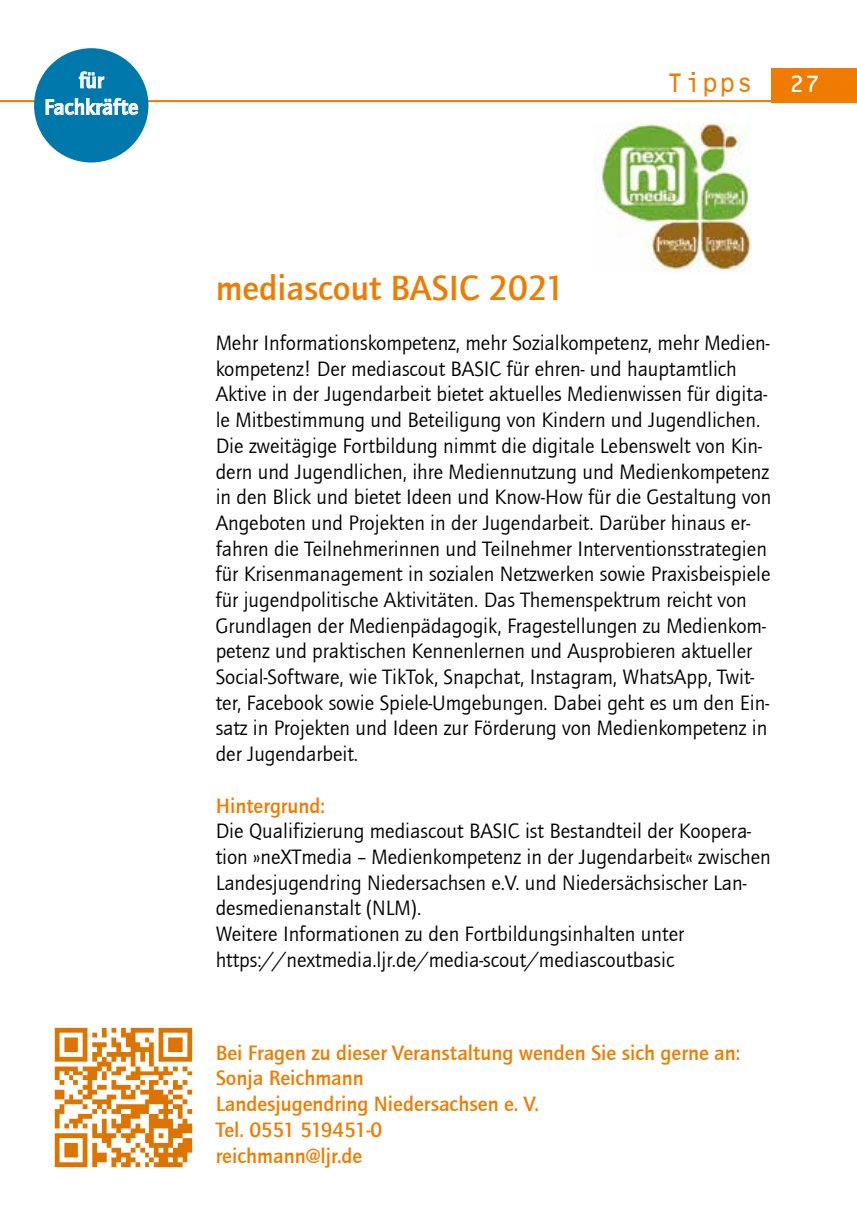
<style>
.page{position:relative;width:857px;height:1225px;background:#fff}
.page>*{position:absolute;margin:0;border:0;box-sizing:border-box;transform-origin:0 0}
.t1{font:700 36px "Quay Itc T";color:#ef7c00}
.t2{font:32px "OCRB10 Pitch BT";color:#ef7c00;scale:.9 1}
.t3{font:26px "OCRB10 Pitch BT";color:#fff}
.t4{font:700 22.2px "Quay Itc T";color:#fff}
.t5{font:21.4px/25.6px "Quay Itc T";color:#000}
.t6{font:700 21.4px/25.8px "Quay Itc T";color:#ef7c00}
</style>
<div class="page">
<hr style="left:0;top:100px;width:789px;height:2px;background:#ef7c00">
<div style="left:770px;top:68px;width:86px;height:34px;background:#ef7c00"></div>
<img style="left:54px;top:1027px;width:139px;height:141px">
<img style="left:594px;top:122px;width:156px;height:150px">
<div style="left:34px;top:48px;width:114px;height:114px;background:#0078ac;border-radius:50%"></div>
<svg style="left:78px;top:71px;width:27px;height:18px"></svg>
<svg style="left:45px;top:97px;width:94px;height:19px"></svg>
<p class="t4" style="left:79px;top:68px;width:26px">für</p>
<p class="t3" style="left:788px;top:73px;width:28px">27</p>
<p class="t4" style="left:44px;top:95px;width:96px">Fachkräfte</p>
<h2 class="t2" style="left:666px;top:69px;width:90px">Tipps</h2>
<h1 class="t1" style="left:215px;top:268px;width:350px">mediascout BASIC 2021</h1>
<p class="t5" style="left:215px;top:330px;width:557px">Mehr I nformationskompetenz, mehr Sozialkompetenz, mehr Medien&shy;kompetenz! Der mediascout BASIC für ehren- und hauptamtlich Aktive in der Jugendarbeit bietet aktuelles Medienwissen für digita&shy;le Mitbestimmung und Beteiligung von Kindern und Jugendlichen.<br>Die zweitägige Fortbildung nimmt die digitale Lebenswelt von Kin&shy;dern und Jugendlichen, ihre Mediennutzung und Medienkompetenz in den Blick und bietet Ideen und Know-How für die Gestaltung von Angeboten und Projekten in der Jugendarbeit. Darüber hinaus er&shy;fahren die Teilnehmerinnen und Teilnehmer I nterventionsstrategien für Krisenmanagement in sozialen Netzwerken sowie Praxisbeispiele für jugendpolitische Aktivitäten. Das Themenspektrum reicht von Grundlagen der Medienpädagogik, Fragestellungen zu Medienkom&shy;petenz und praktischen Kennenlernen und Ausprobieren aktueller Social-Software, wie TikTok, Snapchat, I nstagram, WhatsApp, Twit&shy;ter, Facebook sowie Spiele-Umgebungen. Dabei geht es um den Ein&shy;satz in Projekten und Ideen zur Förderung von Medienkompetenz in der Jugendarbeit.</p>
<p class="t6" style="left:215px;top:792px;width:111px">Hintergrund:</p>
<p class="t5" style="left:215px;top:818px;width:556px">Die Qualifizierung mediascout BASI C ist Bestandteil der Koopera&shy;tion »neXTmedia – Medienkompetenz in der Jugendarbeit« zwischen Landesjugendring Niedersachsen e.V. und Niedersächsischer Lan&shy;desmedienanstalt (NLM).<br>Weitere I nformationen zu den Fortbildungsinhalten unter https://nextmedia.ljr.de/media-scout/mediascoutbasic</p>
<p class="t6" style="left:215px;top:1040px;width:526px">Bei Fragen zu dieser Veranstaltung wenden Sie sich gerne an:<br>Sonja Reichmann<br>Landesjugendring Niedersachsen e. V.<br>Tel. 0551 519451-0<br>reichmann@ljr.de</p>
</div>
